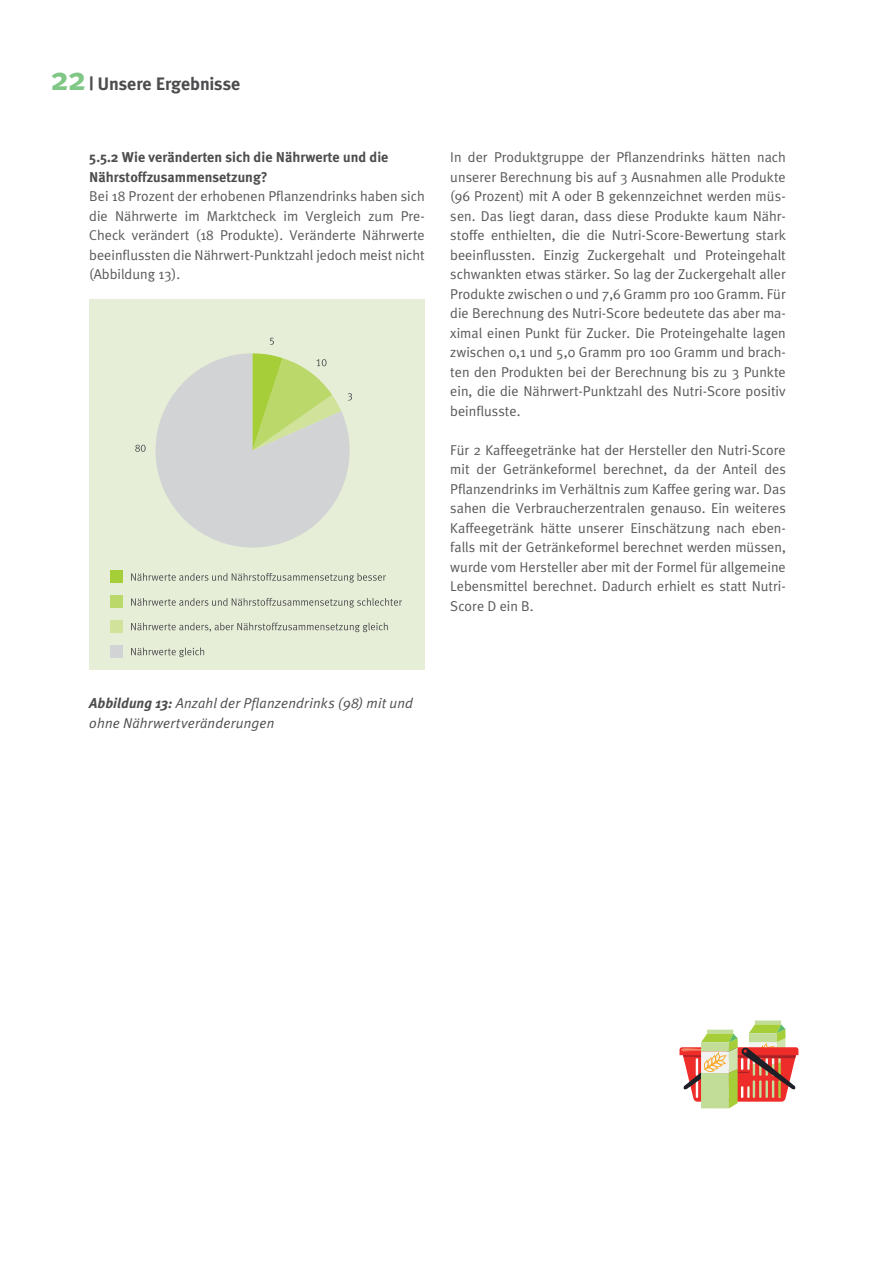
<style>
.page{position:relative;width:893px;height:1263px;background:#fff}
.page>*{position:absolute;margin:0;border:0;box-sizing:border-box;transform-origin:0 0}
.t1{font:700 18px "Meta Plus";color:#4d4d4f}
.t2{font:14.25px/19.5px "Meta Plus Normal";color:#58595b;text-align:justify}
.t3{font:italic 14.25px/19.5px "Meta Plus Normal";letter-spacing:.01em;color:#4d4d4f}
.t4{font:700 14.25px/19.5px "Meta Plus";color:#4d4d4f}
.s1{font-size:33px;color:#80c785}
.s2{font-family:"Meta Plus";font-weight:700}
</style>
<div class="page">
<div style="left:89px;top:299px;width:336px;height:370px;background:#e7eed8"></div>
<svg style="left:142px;top:353px;width:209px;height:195px;fill:#d1d3d4"></svg>
<svg style="left:270px;top:338px;width:4px;height:7px"></svg>
<svg style="left:253px;top:353px;width:88px;height:97px"></svg>
<svg style="left:135px;top:445px;width:11px;height:7px"></svg>
<svg style="left:348px;top:393px;width:4px;height:7px"></svg>
<svg style="left:131px;top:573px;width:255px;height:10px"></svg>
<div style="left:110px;top:570px;width:13px;height:13px;background:#a6ce39"></div>
<svg style="left:131px;top:647px;width:73px;height:10px"></svg>
<div style="left:110px;top:645px;width:13px;height:12px;background:#d1d3d4"></div>
<svg style="left:131px;top:598px;width:271px;height:10px"></svg>
<div style="left:110px;top:595px;width:13px;height:13px;background:#bbd86b"></div>
<svg style="left:131px;top:622px;width:257px;height:10px"></svg>
<div style="left:110px;top:620px;width:13px;height:12px;background:#d1e39b"></div>
<svg style="left:679px;top:1020px;width:119px;height:88px"></svg>
<p class="t1" style="left:51px;top:74px;width:191px"><span class="s1">22</span> | Unsere Ergebnisse</p>
<p class="t4" style="left:89px;top:148px;width:301px">5.5.2 Wie veränderten sich die Nährwerte und die<br>Nährstoffzusammensetzung?</p>
<p class="t2" style="left:89px;top:186px;width:337px">Bei 18 Prozent der erhobenen Pflanzendrinks haben sich die Nährwerte im Marktcheck im Vergleich zum Pre-Check verändert (18 Produkte). Veränderte Nährwerte beeinflussten die Nährwert-Punktzahl jedoch meist nicht (Abbildung 13).</p>
<p class="t2" style="left:450px;top:147px;width:337px">In der Produktgruppe der Pflanzendrinks hätten nach unserer Berechnung bis auf 3 Ausnahmen alle Produkte (96 Prozent) mit A oder B gekennzeichnet werden müs&shy;sen. Das liegt daran, dass diese Produkte kaum Nähr&shy;stoffe enthielten, die die Nutri-Score-Bewertung stark beeinflussten. Einzig Zuckergehalt und Proteingehalt schwankten etwas stärker. So lag der Zuckergehalt aller Produkte zwischen 0 und 7,6 Gramm pro 100 Gramm. Für die Berechnung des Nutri-Score bedeutete das aber ma&shy;ximal einen Punkt für Zucker. Die Proteingehalte lagen zwischen 0,1 und 5,0 Gramm pro 100 Gramm und brach&shy;ten den Produkten bei der Berechnung bis zu 3 Punkte ein, die die Nährwert-Punktzahl des Nutri-Score positiv beinflusste.</p>
<p class="t2" style="left:450px;top:440px;width:337px">Für 2 Kaffeegetränke hat der Hersteller den Nutri-Score mit der Getränkeformel berechnet, da der Anteil des Pflanzendrinks im Verhältnis zum Kaffee gering war. Das sahen die Verbraucherzentralen genauso. Ein weiteres Kaffeegetränk hätte unserer Einschätzung nach eben&shy;falls mit der Getränkeformel berechnet werden müssen, wurde vom Hersteller aber mit der Formel für allgemeine Lebensmittel berechnet. Dadurch erhielt es statt Nutri-Score D ein B.</p>
<p class="t3" style="left:89px;top:693px;width:325px"><span class="s2">Abbildung 13:</span> Anzahl der Pflanzendrinks (98) mit und ohne Nährwertveränderungen</p>
</div>
